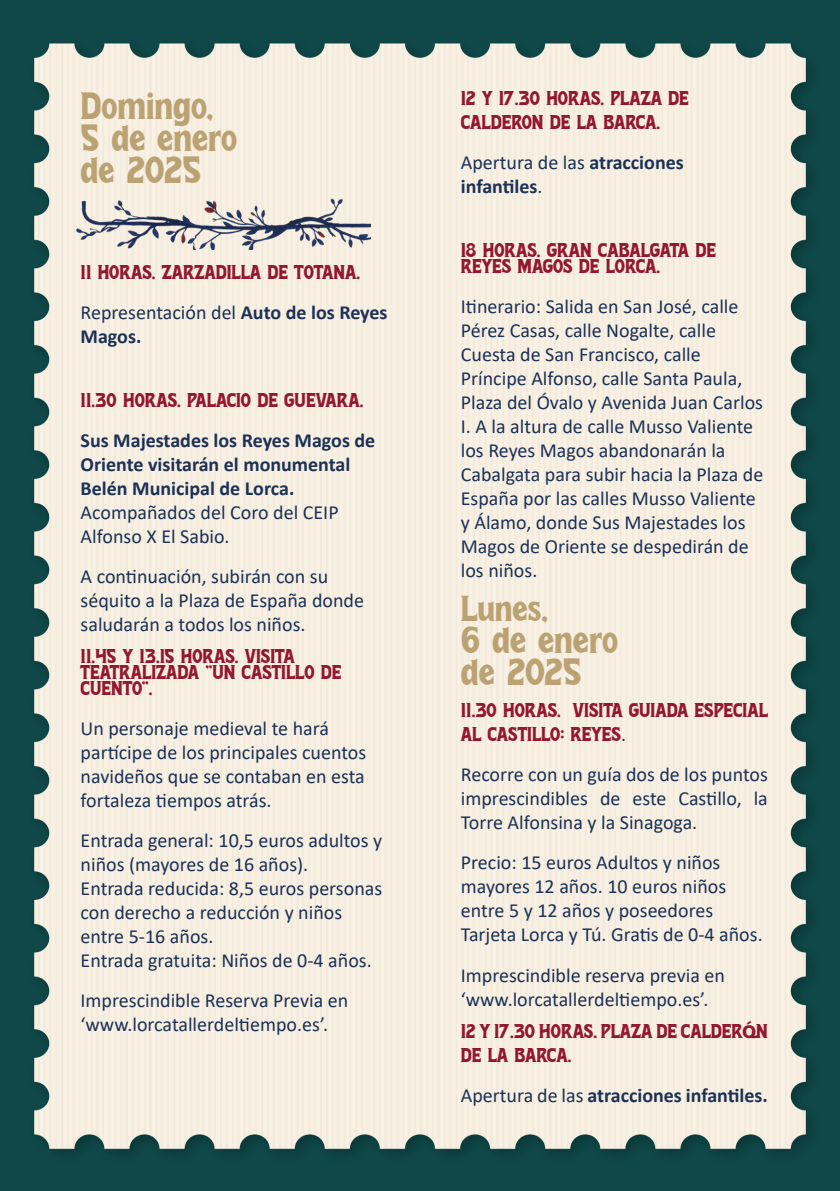
<style>
.page{position:relative;width:840px;height:1191px;background:#fff}
.page>*{position:absolute;margin:0;border:0;box-sizing:border-box;transform-origin:0 0}
.t1{font:38px/32px "Family Christmas";color:#bba273}
.t2{font:36px "Family Christmas";color:#bba273}
.t3{font:20px/24px "Calibri";color:#1c3155}
.t4{font:20px/16px "Family Christmas";color:#93172e}
.t5{font:700 20px/24px "Calibri";color:#1c3155}
.s1{font-weight:400}
.s2{font-family:"Calibri";color:#1c3155}
.s3{font-family:"Amio";font-weight:700}
</style>
<div class="page">
<img style="left:0;top:0;width:839px;height:1191px">
<img style="left:59px;top:130px;width:311px;height:119px">
<h1 class="t1" style="left:81px;top:91px;width:158px">Domingo,<br>5 de enero de 2025</h1>
<p class="t4" style="left:81px;top:265px;width:281px">11 HORAS. ZARZADILLA DE TOTANA.</p>
<p class="t5" style="left:81px;top:300px;width:308px"><span class="s1">Representación del</span> Auto de los Reyes<br>Magos.</p>
<p class="t4" style="left:81px;top:393px;width:284px">11.30 HORAS. PALACIO DE GUEVARA.</p>
<p class="t5" style="left:81px;top:428px;width:296px">Sus Majestades los Reyes Magos de<br>Oriente visitarán el monumental<br>Belén Municipal de Lorca.</p>
<p class="t3" style="left:81px;top:500px;width:259px">Acompañados del Coro del CEIP<br>Alfonso X El Sabio.</p>
<p class="t3" style="left:81px;top:564px;width:285px">A continuación, subirán con su séquito a la Plaza de España donde saludarán a todos los niños.</p>
<p class="t4" style="left:81px;top:649px;width:262px">11.45 Y 13.15 HORAS. VISITA<br>TEATRALIZADA “UN CASTILLO DE<br>CUENTO”.</p>
<p class="t3" style="left:81px;top:716px;width:287px">Un personaje medieval te hará partícipe de los principales cuentos navideños que se contaban en esta fortaleza tiempos atrás.</p>
<p class="t3" style="left:81px;top:828px;width:303px">Entrada general: 10,5 euros adultos y niños (mayores de 16 años).<br>Entrada reducida: 8,5 euros personas con derecho a reducción y niños entre 5-16 años.<br>Entrada gratuita: Niños de 0-4 años.</p>
<p class="t3" style="left:81px;top:988px;width:269px">Imprescindible Reserva Previa en ‘www.lorcatallerdeltiempo.es’.</p>
<p class="t4" style="left:460px;top:87px;width:229px;line-height:24px">12 Y 17.30 HORAS. PLAZA DE<br>CALDERÓN DE LA BARCA.</p>
<p class="t5" style="left:460px;top:150px;width:224px"><span class="s1">Apertura de las</span> atracciones infantiles<span class="s1">.</span></p>
<p class="t4" style="left:460px;top:243px;width:256px">18 HORAS. GRAN CABALGATA DE<br>REYES MAGOS DE LORCA.</p>
<p class="t3" style="left:460px;top:294px;width:304px">Itinerario: Salida en San José, calle<br>Pérez Casas, calle Nogalte, calle<br>Cuesta de San Francisco, calle<br>Príncipe Alfonso, calle Santa Paula,<br>Plaza del Óvalo y Avenida Juan Carlos<br>I. A la altura de calle Musso Valiente los Reyes Magos abandonarán la<br>Cabalgata para subir hacia la Plaza de<br>España por las calles Musso Valiente y Álamo, donde Sus Majestades los<br>Magos de Oriente se despedirán de los niños.</p>
<h2 class="t2" style="left:460px;top:593px;width:89px">Lunes,</h2>
<h1 class="t1" style="left:460px;top:626px;width:159px">6 de enero de 2025</h1>
<p class="t4" style="left:460px;top:699px;width:308px;line-height:24px">11.30 HORAS. VISITA GUIADA ESPECIAL<br>AL CASTILLO: REYES<span class="s2">.</span></p>
<p class="t3" style="left:460px;top:762px;width:308px;text-align:justify">Recorre con un guía dos de los puntos imprescindibles de este Castillo, la Torre Alfonsina y la Sinagoga.</p>
<p class="t3" style="left:460px;top:850px;width:303px">Precio: 15 euros Adultos y niños mayores 12 años. 10 euros niños entre 5 y 12 años y poseedores<br>Tarjeta Lorca y Tú. Gratis de 0-4 años.</p>
<p class="t3" style="left:460px;top:962px;width:265px">Imprescindible reserva previa en ‘www.lorcatallerdeltiempo.es’.</p>
<p class="t4" style="left:460px;top:1019px;width:308px;line-height:24px">12 Y 17.30 HORAS. PLAZA DE CALDER<span class="s3">Ó</span>N<br>DE LA BARCA.</p>
<p class="t5" style="left:460px;top:1082px;width:308px"><span class="s1">Apertura de las</span> atracciones infantiles.</p>
</div>
